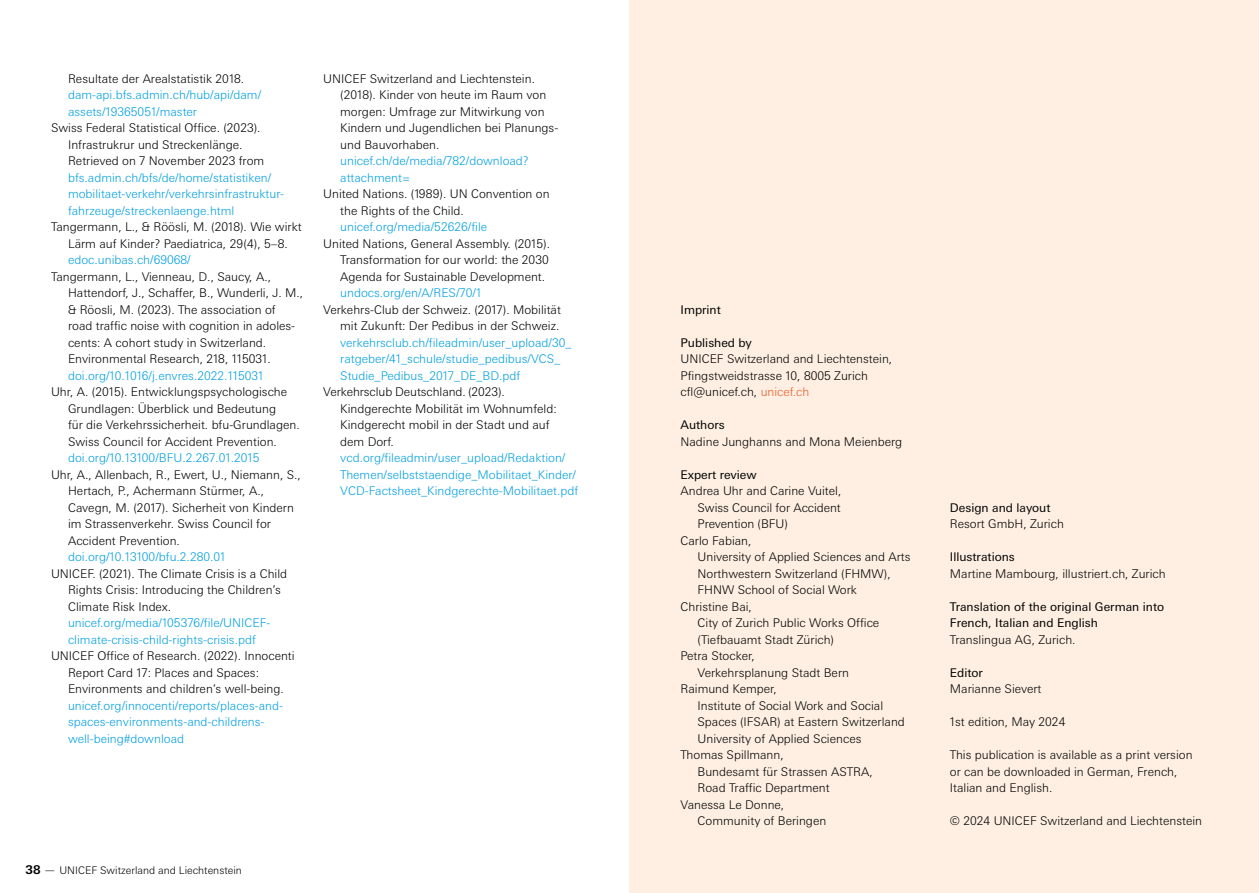
<style>
.page{position:relative;width:1259px;height:893px;background:#fff}
.page>*{position:absolute;margin:0;border:0;box-sizing:border-box;transform-origin:0 0}
.t1{font:300 12px/16.5px "Univers Next Pro";color:#000}
.t2{font:300 12px/16.5px "Univers Next Pro";color:#009fe0}
.t3{font:12px/16.5px "Univers Next Pro";color:#000}
.t4{font:300 10.5px "Univers Next Pro";color:#000}
.s1{font-weight:700;font-size:12px}
.s2{font-size:12px}
.s3{color:#eb5e29}
</style>
<div class="page">
<div style="left:630px;top:0;width:629px;height:893px;background:#feefe2"></div>
<p class="t1" style="left:68px;top:70px;width:178px">Resultate der Arealstatistik 2018.</p>
<p class="t2" style="left:68px;top:86px;width:195px">dam-api.bfs.admin.ch/hub/api/dam/ assets/19365051/master</p>
<p class="t1" style="left:68px;top:119px;width:198px;text-indent:-17px">Swiss Federal Statistical Office. (2023).<br>Infrastrukrur und Streckenlänge.<br>Retrieved on 7 November 2023 from</p>
<p class="t2" style="left:68px;top:169px;width:218px">bfs.admin.ch/bfs/de/home/statistiken/ mobilitaet-verkehr/verkehrsinfrastruktur&shy;fahrzeuge/streckenlaenge.html</p>
<p class="t1" style="left:51px;top:218px;width:252px;text-align:center">Tangermann, L., &amp; Röösli, M. (2018). Wie wirkt<br>Lärm auf Kinder? Paediatrica, 29(4), 5–8.</p>
<p class="t2" style="left:68px;top:251px;width:124px">edoc.unibas.ch/69068/</p>
<p class="t1" style="left:68px;top:268px;width:237px;text-indent:-17px">Tangermann, L., Vienneau, D., Saucy, A., Hattendorf, J., Schaffer, B., Wunderli, J. M., &amp; Röosli, M. (2023). The association of<br>road traffic noise with cognition in adoles&shy;cents: A cohort study in Switzerland.<br>Environmental Research, 218, 115031.</p>
<p class="t2" style="left:68px;top:367px;width:197px">doi.org/10.1016/j.envres.2022.115031</p>
<p class="t1" style="left:68px;top:383px;width:233px;text-indent:-17px">Uhr, A. (2015). Entwicklungspsychologische Grundlagen: Überblick und Bedeutung<br>für die Verkehrssicherheit. bfu-Grundlagen.<br>Swiss Council for Accident Prevention.</p>
<p class="t2" style="left:68px;top:449px;width:193px">doi.org/10.13100/BFU.2.267.01.2015</p>
<p class="t1" style="left:68px;top:466px;width:234px;text-indent:-17px">Uhr, A., Allenbach, R., Ewert, U., Niemann, S., Hertach, P., Achermann Stürmer, A., Cavegn, M. (2017). Sicherheit von Kindern im Strassenverkehr. Swiss Council for Accident Prevention.</p>
<p class="t2" style="left:68px;top:548px;width:159px">doi.org/10.13100/bfu.2.280.01</p>
<p class="t1" style="left:68px;top:565px;width:221px;text-indent:-17px">UNICEF. (2021). The Climate Crisis is a Child<br>Rights Crisis: Introducing the Children’s<br>Climate Risk Index.</p>
<p class="t2" style="left:68px;top:614px;width:204px">unicef.org/media/105376/file/UNICEF&shy;climate-crisis-child-rights-crisis.pdf</p>
<p class="t1" style="left:68px;top:647px;width:228px;text-indent:-17px">UNICEF Office of Research. (2022). Innocenti<br>Report Card 17: Places and Spaces:<br>Environments and children’s well-being.</p>
<p class="t2" style="left:68px;top:697px;width:216px">unicef.org/innocenti/reports/places-and&shy;spaces-environments-and-childrens&shy;well-being#download</p>
<p class="t1" style="left:340px;top:70px;width:220px;text-indent:-17px">UNICEF Switzerland and Liechtenstein. (2018). Kinder von heute im Raum von morgen: Umfrage zur Mitwirkung von Kindern und Jugendlichen bei Planungs&shy;und Bauvorhaben.</p>
<p class="t2" style="left:340px;top:152px;width:190px">unicef.ch/de/media/782/download? attachment=</p>
<p class="t1" style="left:340px;top:185px;width:211px;text-indent:-17px">United Nations. (1989). UN Convention on the Rights of the Child.</p>
<p class="t2" style="left:340px;top:218px;width:148px">unicef.org/media/52626/file</p>
<p class="t1" style="left:340px;top:235px;width:211px;text-align:justify;text-indent:-17px">United Nations, General Assembly. (2015).<br>Transformation for our world: the 2030<br>Agenda for Sustainable Development.</p>
<p class="t2" style="left:340px;top:284px;width:142px">undocs.org/en/A/RES/70/1</p>
<p class="t1" style="left:323px;top:301px;width:239px;text-align:right">Verkehrs-Club der Schweiz. (2017). Mobilität mit Zukunft: Der Pedibus in der Schweiz.</p>
<p class="t2" style="left:340px;top:334px;width:233px">verkehrsclub.ch/fileadmin/user_upload/30_ ratgeber/41_schule/studie_pedibus/VCS_<br>Studie_Pedibus_2017_DE_BD.pdf</p>
<p class="t1" style="left:340px;top:383px;width:218px;text-indent:-17px">Verkehrsclub Deutschland. (2023).<br>Kindgerechte Mobilität im Wohnumfeld:<br>Kindgerecht mobil in der Stadt und auf dem Dorf.</p>
<p class="t2" style="left:340px;top:449px;width:239px">vcd.org/fileadmin/user_upload/Redaktion/<br>Themen/selbststaendige_Mobilitaet_Kinder/<br>VCD-Factsheet_Kindgerechte-Mobilitaet.pdf</p>
<p class="t4" style="left:26px;top:864px;width:218px"><span class="s1">38</span> <span class="s2">—</span> UNICEF Switzerland and Liechtenstein</p>
<p class="t3" style="left:680px;top:301px;width:42px">Imprint</p>
<p class="t3" style="left:680px;top:334px;width:73px">Published by</p>
<p class="t1" style="left:680px;top:351px;width:213px">UNICEF Switzerland and Liechtenstein,<br>Pfingstweidstrasse 10, 8005 Zurich cfl@unicef.ch, <span class="s3">unicef.ch</span></p>
<p class="t3" style="left:680px;top:417px;width:46px">Authors</p>
<p class="t1" style="left:680px;top:433px;width:223px">Nadine Junghanns and Mona Meienberg</p>
<p class="t3" style="left:680px;top:466px;width:78px">Expert review</p>
<p class="t1" style="left:680px;top:483px;width:162px">Andrea Uhr and Carine Vuitel,</p>
<p class="t1" style="left:697px;top:499px;width:145px">Swiss Council for Accident</p>
<p class="t1" style="left:697px;top:516px;width:92px">Prevention (BFU)</p>
<p class="t1" style="left:680px;top:532px;width:72px">Carlo Fabian,</p>
<p class="t1" style="left:697px;top:549px;width:215px">University of Applied Sciences and Arts</p>
<p class="t1" style="left:697px;top:565px;width:195px">Northwestern Switzerland (FHMW),</p>
<p class="t1" style="left:697px;top:582px;width:161px">FHNW School of Social Work</p>
<p class="t1" style="left:680px;top:598px;width:73px">Christine Bai,</p>
<p class="t1" style="left:697px;top:615px;width:183px">City of Zurich Public Works Office</p>
<p class="t1" style="left:697px;top:631px;width:138px">(Tiefbauamt Stadt Zürich)</p>
<p class="t1" style="left:680px;top:648px;width:76px">Petra Stocker,</p>
<p class="t1" style="left:697px;top:664px;width:153px">Verkehrsplanung Stadt Bern</p>
<p class="t1" style="left:680px;top:681px;width:98px">Raimund Kemper,</p>
<p class="t1" style="left:697px;top:697px;width:187px">Institute of Social Work and Social</p>
<p class="t1" style="left:697px;top:714px;width:209px">Spaces (IFSAR) at Eastern Switzerland</p>
<p class="t1" style="left:697px;top:730px;width:165px">University of Applied Sciences</p>
<p class="t1" style="left:680px;top:747px;width:105px">Thomas Spillmann,</p>
<p class="t1" style="left:697px;top:763px;width:177px">Bundesamt für Strassen ASTRA,</p>
<p class="t1" style="left:697px;top:780px;width:134px">Road Traffic Department</p>
<p class="t1" style="left:680px;top:796px;width:105px">Vanessa Le Donne,</p>
<p class="t1" style="left:697px;top:813px;width:130px">Community of Beringen</p>
<p class="t3" style="left:950px;top:499px;width:102px">Design and layout</p>
<p class="t1" style="left:950px;top:516px;width:115px">Resort GmbH, Zurich</p>
<p class="t3" style="left:950px;top:549px;width:66px">Illustrations</p>
<p class="t1" style="left:950px;top:565px;width:217px">Martine Mambourg, illustriert.ch, Zurich</p>
<p class="t3" style="left:950px;top:598px;width:216px">Translation of the original German into<br>French, Italian and English</p>
<p class="t1" style="left:950px;top:631px;width:127px">Translingua AG, Zurich.</p>
<p class="t3" style="left:950px;top:664px;width:35px">Editor</p>
<p class="t1" style="left:950px;top:681px;width:93px">Marianne Sievert</p>
<p class="t1" style="left:950px;top:714px;width:117px">1st edition, May 2024</p>
<p class="t1" style="left:950px;top:747px;width:244px">This publication is available as a print version or can be downloaded in German, French,<br>Italian and English.</p>
<p class="t1" style="left:950px;top:813px;width:254px">© 2024 UNICEF Switzerland and Liechtenstein</p>
</div>
